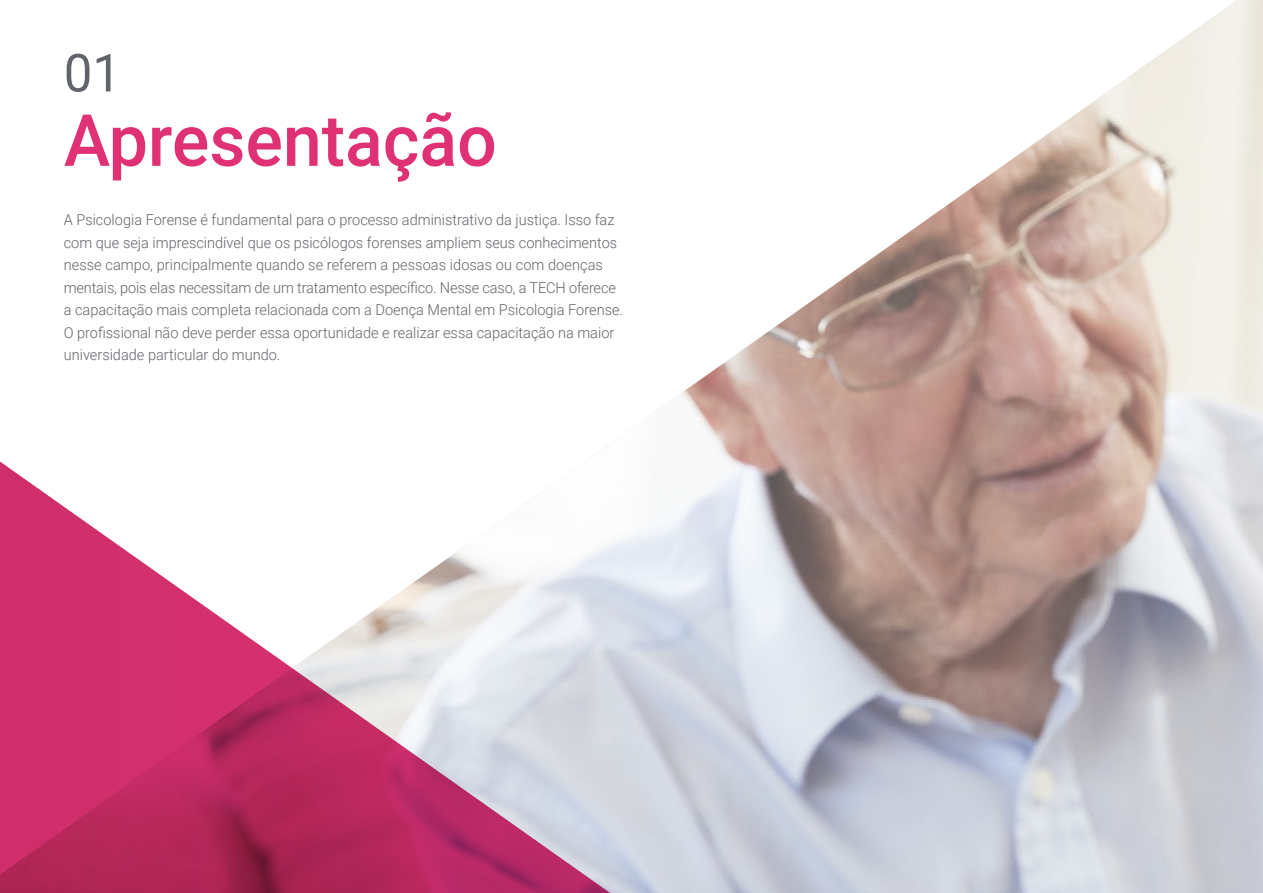
<style>
.page{position:relative;width:1263px;height:893px;background:#fff}
.page>*{position:absolute;margin:0;border:0;box-sizing:border-box;transform-origin:0 0}
.t1{font:500 72px "Roboto";color:#df3174}
.t2{font:52.5px "Roboto";color:#61646a}
.t3{font:300 15px/22.5px "Roboto";color:#61646a}
</style>
<div class="page">
<img style="left:640px;top:0;width:623px;height:893px">
<svg style="left:0;top:461px;width:640px;height:432px"></svg>
<h2 class="t2" style="left:64px;top:36px;width:59px">01</h2>
<h1 class="t1" style="left:64px;top:90px;width:435px">Apresentação</h1>
<p class="t3" style="left:64px;top:208px;width:561px">A Psicologia Forense é fundamental para o processo administrativo da justiça. Isso faz com que seja imprescindível que os psicólogos forenses ampliem seus conhecimentos nesse campo, principalmente quando se referem a pessoas idosas ou com doenças mentais, pois elas necessitam de um tratamento específico. Nesse caso, a TECH oferece a capacitação mais completa relacionada com a Doença Mental em Psicologia Forense.<br>O profissional não deve perder essa oportunidade e realizar essa capacitação na maior universidade particular do mundo.</p>
</div>
